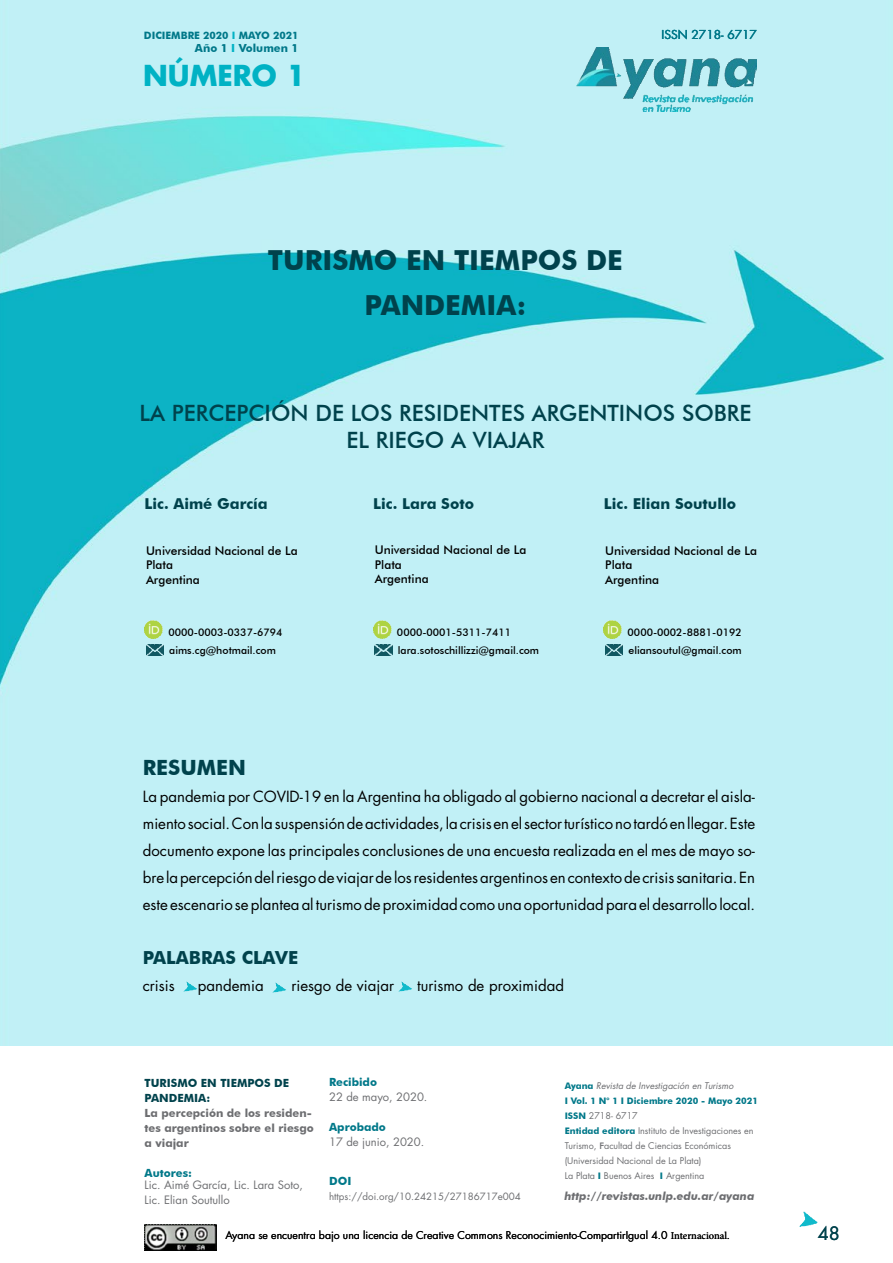
<style>
.page{position:relative;width:893px;height:1263px;background:#fff}
.page>*{position:absolute;margin:0;border:0;box-sizing:border-box;transform-origin:0 0}
.t1{font:700 28.05px "Futura";color:#00b2c4}
.t2{font:700 27.6px/45px "Futura BT";color:#00424c;text-align:center}
.t3{font:500 22.5px/27px "Futura BT";color:#00424c;text-align:center}
.t4{font:700 21px "Futura BT";color:#00424c}
.t5{font:700 18px "Futura BT";color:#00424c}
.t6{font:18px "Futura";color:#00424c}
.t7{font:15px/27px "Futura";color:#000;text-align:justify}
.t8{font:700 15px "Futura BT";color:#00424c}
.t9{font:500 12px/14.4px "Futura BT";color:#000}
.t10{font:12px "Futura";color:#007889}
.t11{font:11.25px/15px "Futura";color:#6d6e71}
.t12{font:700 11.25px/15px "Futura BT";color:#6d6e71}
.t13{font:italic 700 11.25px "Futura BT";color:#6d6e71}
.t14{font:700 11.25px/15px "Futura BT";color:#00424c}
.t15{font:700 11.25px "Futura BT";color:#007889}
.t16{font:700 11.1px "Futura BT";color:#007889}
.t17{font:500 10.5px/17.9px "Futura BT";color:#000}
.t18{font:10.5px "Futura";color:#000}
.t19{font:700 10.2px "Futura BT";color:#007889}
.t20{font:9.75px "Futura";color:#6d6e71}
.t21{font:9px/15px "Futura";color:#6d6e71}
.t22{font:italic 9px "Futura";color:#6d6e71}
.t23{font:700 9px "Futura BT";color:#007889}
.s1{color:#00b2c4}
.s2{font-family:"Futura BT";font-weight:700;font-style:normal;color:#007889}
.s3{font-family:"Futura BT";font-weight:700;color:#007889}
.s4{font-family:"Futura BT";font-weight:500}
.s5{font-family:"Minion Pro"}
</style>
<div class="page">
<img style="left:0;top:0;width:893px;height:1046px">
<img style="left:577px;top:47px;width:180px;height:65px">
<img style="left:146px;top:645px;width:17px;height:11px">
<img style="left:145px;top:621px;width:18px;height:18px">
<img style="left:605px;top:645px;width:18px;height:11px">
<img style="left:604px;top:621px;width:18px;height:18px">
<svg style="left:399px;top:981px;width:13px;height:11px"></svg>
<img style="left:273px;top:982px;width:14px;height:11px">
<img style="left:184px;top:981px;width:14px;height:11px">
<img style="left:375px;top:645px;width:17px;height:11px">
<img style="left:373px;top:621px;width:18px;height:18px">
<p class="t19" style="left:144px;top:29px;width:156px">DICIEMBRE 2020 <span class="s1">I</span> MAYO 2021</p>
<p class="t16" style="left:195px;top:41px;width:105px">Año 1 <span class="s1">I</span> Volumen 1</p>
<h1 class="t1" style="left:143px;top:57px;width:164px">NÚMERO 1</h1>
<p class="t10" style="left:662px;top:27px;width:97px">ISSN 2718- 6717</p>
<h2 class="t2" style="left:268px;top:238px;width:356px">TURISMO EN TIEMPOS DE<br>PANDEMIA:</h2>
<h3 class="t3" style="left:140px;top:399px;width:613px">LA PERCEPCIÓN DE LOS RESIDENTES ARGENTINOS SOBRE<br>EL RIEGO A VIAJAR</h3>
<p class="t8" style="left:145px;top:494px;width:125px">Lic. Aimé García</p>
<p class="t9" style="left:146px;top:543px;width:153px">Universidad Nacional de La<br>Plata<br>Argentina</p>
<p class="t17" style="left:168px;top:623px;width:116px">0000-0003-0337-6794 aims.cg@hotmail.com</p>
<p class="t8" style="left:373px;top:494px;width:102px">Lic. Lara Soto</p>
<p class="t9" style="left:375px;top:543px;width:153px">Universidad Nacional de La<br>Plata<br>Argentina</p>
<p class="t17" style="left:397px;top:623px;width:144px">0000-0001-5311-7411 lara.sotoschillizzi@gmail.com</p>
<p class="t8" style="left:604px;top:494px;width:134px">Lic. Elian Soutullo</p>
<p class="t9" style="left:605px;top:543px;width:153px">Universidad Nacional de La<br>Plata<br>Argentina</p>
<p class="t17" style="left:628px;top:623px;width:116px">0000-0002-8881-0192 eliansoutul@gmail.com</p>
<h3 class="t4" style="left:143px;top:755px;width:105px">RESUMEN</h3>
<p class="t7" style="left:143px;top:783px;width:614px">La pandemia por COVID-19 en la Argentina ha obligado al gobierno nacional a decretar el aisla&shy;miento social. Con la suspensión de actividades, la crisis en el sector turístico no tardó en llegar. Este documento expone las principales conclusiones de una encuesta realizada en el mes de mayo so&shy;bre la percepción del riesgo de viajar de los residentes argentinos en contexto de crisis sanitaria. En este escenario se plantea al turismo de proximidad como una oportunidad para el desarrollo local.</p>
<p class="t5" style="left:143px;top:947px;width:157px">PALABRAS CLAVE</p>
<p class="t7" style="left:143px;top:972px;width:33px">crisis</p>
<p class="t7" style="left:198px;top:972px;width:67px">pandemia</p>
<p class="t7" style="left:291px;top:972px;width:104px">riesgo de viajar</p>
<p class="t7" style="left:417px;top:972px;width:148px">turismo de proximidad</p>
<p class="t14" style="left:145px;top:1076px;width:146px">TURISMO EN TIEMPOS DE<br>PANDEMIA:</p>
<p class="t12" style="left:145px;top:1106px;width:171px">La percepción de los residen&shy;tes argentinos sobre el riesgo a viajar</p>
<p class="t15" style="left:145px;top:1166px;width:49px">Autores:</p>
<p class="t11" style="left:145px;top:1177px;width:160px">Lic. Aimé García, Lic. Lara Soto,<br>Lic. Elian Soutullo</p>
<p class="t15" style="left:329px;top:1075px;width:49px">Recibido</p>
<p class="t11" style="left:329px;top:1090px;width:100px">22 de mayo, 2020.</p>
<p class="t15" style="left:329px;top:1120px;width:58px">Aprobado</p>
<p class="t11" style="left:329px;top:1135px;width:97px">17 de junio, 2020.</p>
<p class="t22" style="left:565px;top:1079px;width:170px"><span class="s2">Ayana</span> Revista de Investigación en Turismo</p>
<p class="t23" style="left:565px;top:1095px;width:195px">I Vol. 1 N° 1 I Diciembre 2020 - Mayo 2021</p>
<p class="t21" style="left:565px;top:1108px;width:190px"><span class="s3">ISSN</span> 2718- 6717<br><span class="s3">Entidad editora</span> Instituto de Investigaciones en Turismo, <span class="s4">F</span>acultad de Ciencias Económicas (Universidad Nacional de La Plata)<br>La Plata <span class="s3">I</span> Buenos Aires <span class="s3">I</span> Argentina</p>
<p class="t15" style="left:329px;top:1174px;width:24px">DOI</p>
<p class="t20" style="left:329px;top:1190px;width:193px">https://doi.org/10.24215/27186717e004</p>
<p class="t13" style="left:564px;top:1189px;width:192px">http://revistas.unlp.edu.ar/ayana</p>
<p class="t18" style="left:225px;top:1229px;width:506px">Ayana se encuentra bajo una licencia de Creative Commons Reconocimiento-CompartirIgual 4.0 <span class="s5">Internacional.</span></p>
<p class="t6" style="left:818px;top:1222px;width:24px">48</p>
</div>
